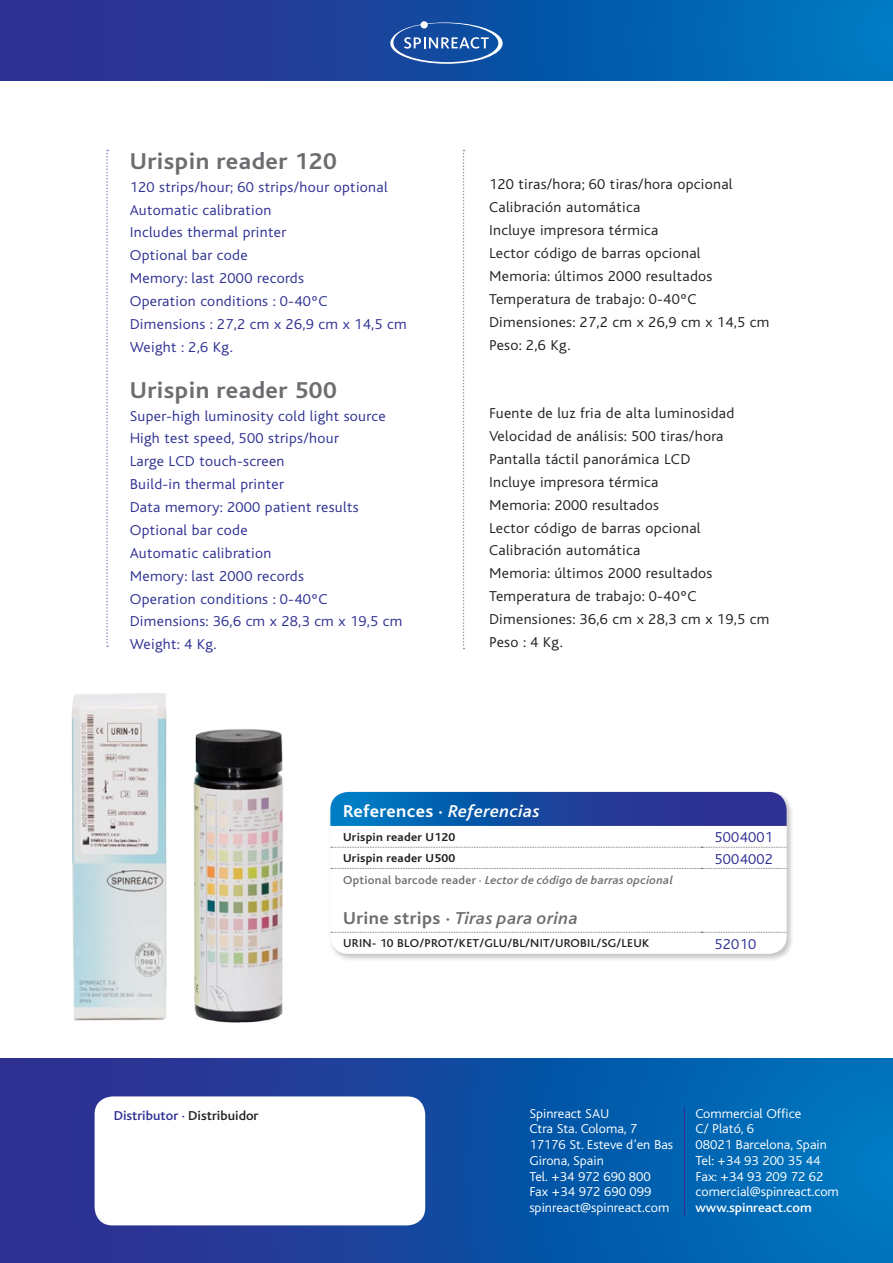
<style>
.page{position:relative;width:893px;height:1263px;background:#fff}
.page>*{position:absolute;margin:0;border:0;box-sizing:border-box;transform-origin:0 0}
.t1{font:700 24px "Bliss";letter-spacing:.02em;color:#6c6d70;scale:1.05 1}
.t2{font:italic 500 18px "Bliss";letter-spacing:.02em;color:#6c6d70;scale:1.05 1}
.t3{font:700 18px "Bliss";letter-spacing:.02em;color:#fff;scale:1.05 1}
.t4{font:300 15px "Bliss";letter-spacing:.02em;color:#231f20;scale:1.05 1}
.t5{font:300 15px "Bliss";letter-spacing:.02em;color:#2e3092;scale:1.05 1}
.t6{font:300 13.5px "Bliss";color:#fff;scale:1.05 1}
.t7{font:500 13.5px "Bliss";color:#2e3092;scale:1.05 1}
.t8{font:500 13.5px "Bliss";color:#fff;scale:1.05 1}
.t9{font:italic 500 12px "Bliss";letter-spacing:.02em;color:#6c6d70;scale:1.05 1}
.t10{font:500 12px "Bliss";letter-spacing:.02em;color:#231f20;scale:1.05 1}
.t11{font:700 12px "Bliss";letter-spacing:.02em;color:#231f20;scale:1.05 1}
.s1{font-weight:500;font-style:italic}
.s2{font-style:normal}
.s3{font-weight:700;font-style:normal}
.s4{color:#231f20}
</style>
<div class="page">
<div style="left:0;top:0;width:893px;height:81px;background:linear-gradient(to right,#32278a,#0076bd)"></div>
<div style="left:0;top:1059px;width:893px;height:204px;background:linear-gradient(to right,#34298c,#0074bc)"></div>
<svg style="left:463px;top:150px;width:1px;height:499px"></svg>
<svg style="left:106px;top:150px;width:2px;height:497px"></svg>
<svg style="left:390px;top:22px;width:113px;height:42px;background:#3668af"></svg>
<div style="left:420px;top:21px;width:8px;height:8px;background:#fff;border-radius:50%"></div>
<div style="left:329px;top:790px;width:465px;height:171px;background:#231f20;opacity:.25"></div>
<div style="left:330px;top:792px;width:457px;height:162px;background:#fff;border-radius:18px"></div>
<svg style="left:330px;top:792px;width:457px;height:34px;background:#1a4ca2"></svg>
<svg style="left:331px;top:847px;width:456px;height:1px"></svg>
<svg style="left:331px;top:868px;width:456px;height:1px"></svg>
<svg style="left:331px;top:932px;width:456px;height:1px"></svg>
<div style="left:95px;top:1096px;width:330px;height:129px;background:#fff;border-radius:18px"></div>
<hr style="left:684px;top:1107px;width:1px;height:108px;background:#2e3092">
<img style="left:71px;top:693px;width:212px;height:330px">
<p class="t1" style="left:130px;top:148px;width:199px">Urispin reader 120</p>
<p class="t5" style="left:130px;top:179px;width:247px">120 strips/hour; 60 strips/hour optional</p>
<p class="t5" style="left:130px;top:202px;width:136px">Automatic calibration</p>
<p class="t5" style="left:130px;top:225px;width:151px">Includes thermal printer</p>
<p class="t5" style="left:130px;top:247px;width:114px">Optional bar code</p>
<p class="t5" style="left:130px;top:270px;width:168px">Memory: last 2000 records</p>
<p class="t5" style="left:130px;top:293px;width:190px">Operation conditions : 0-40ºC</p>
<p class="t5" style="left:130px;top:316px;width:265px">Dimensions : 27,2 cm x 26,9 cm x 14,5 cm</p>
<p class="t5" style="left:130px;top:339px;width:100px">Weight : 2,6 Kg.</p>
<p class="t1" style="left:130px;top:377px;width:199px">Urispin reader 500</p>
<p class="t5" style="left:130px;top:408px;width:245px">Super-high luminosity cold light source</p>
<p class="t5" style="left:130px;top:430px;width:201px">High test speed, 500 strips/hour</p>
<p class="t5" style="left:130px;top:453px;width:149px">Large LCD touch-screen</p>
<p class="t5" style="left:130px;top:476px;width:148px">Build-in thermal printer</p>
<p class="t5" style="left:130px;top:499px;width:220px">Data memory: 2000 patient results</p>
<p class="t5" style="left:130px;top:522px;width:114px">Optional bar code</p>
<p class="t5" style="left:130px;top:545px;width:136px">Automatic calibration</p>
<p class="t5" style="left:130px;top:568px;width:168px">Memory: last 2000 records</p>
<p class="t5" style="left:130px;top:591px;width:190px">Operation conditions : 0-40ºC</p>
<p class="t5" style="left:130px;top:614px;width:261px">Dimensions: 36,6 cm x 28,3 cm x 19,5 cm</p>
<p class="t5" style="left:130px;top:636px;width:84px">Weight: 4 Kg.</p>
<p class="t4" style="left:489px;top:177px;width:233px">120 tiras/hora; 60 tiras/hora opcional</p>
<p class="t4" style="left:489px;top:199px;width:146px">Calibración automática</p>
<p class="t4" style="left:489px;top:222px;width:163px">Incluye impresora térmica</p>
<p class="t4" style="left:489px;top:245px;width:203px">Lector código de barras opcional</p>
<p class="t4" style="left:489px;top:268px;width:214px">Memoria: últimos 2000 resultados</p>
<p class="t4" style="left:489px;top:291px;width:199px">Temperatura de trabajo: 0-40ºC</p>
<p class="t4" style="left:489px;top:314px;width:269px">Dimensiones: 27,2 cm x 26,9 cm x 14,5 cm</p>
<p class="t4" style="left:489px;top:337px;width:79px">Peso: 2,6 Kg.</p>
<p class="t4" style="left:489px;top:405px;width:235px">Fuente de luz fria de alta luminosidad</p>
<p class="t4" style="left:489px;top:428px;width:225px">Velocidad de análisis: 500 tiras/hora</p>
<p class="t4" style="left:489px;top:451px;width:193px">Pantalla táctil panorámica LCD</p>
<p class="t4" style="left:489px;top:474px;width:163px">Incluye impresora térmica</p>
<p class="t4" style="left:489px;top:497px;width:163px">Memoria: 2000 resultados</p>
<p class="t4" style="left:489px;top:520px;width:203px">Lector código de barras opcional</p>
<p class="t4" style="left:489px;top:543px;width:146px">Calibración automática</p>
<p class="t4" style="left:489px;top:565px;width:214px">Memoria: últimos 2000 resultados</p>
<p class="t4" style="left:489px;top:588px;width:199px">Temperatura de trabajo: 0-40ºC</p>
<p class="t4" style="left:489px;top:611px;width:269px">Dimensiones: 36,6 cm x 28,3 cm x 19,5 cm</p>
<p class="t4" style="left:489px;top:634px;width:72px">Peso : 4 Kg.</p>
<p class="t3" style="left:343px;top:802px;width:189px">References · <span class="s1">Referencias</span></p>
<p class="t11" style="left:343px;top:831px;width:109px">Urispin reader U120</p>
<p class="t5" style="left:714px;top:829px;width:57px">5004001</p>
<p class="t11" style="left:343px;top:852px;width:109px">Urispin reader U500</p>
<p class="t5" style="left:714px;top:851px;width:57px">5004002</p>
<p class="t9" style="left:343px;top:873px;width:316px"><span class="s2">Optional barcode reader ·</span> Lector de código de barras opcional</p>
<p class="t2" style="left:343px;top:908px;width:225px"><span class="s3">Urine strips ·</span> Tiras para orina</p>
<p class="t10" style="left:343px;top:937px;width:293px">URIN- 10 BLO/PROT/KET/GLU/BL/NIT/UROBIL/SG/LEUK</p>
<p class="t5" style="left:714px;top:936px;width:41px">52010</p>
<p class="t7" style="left:114px;top:1109px;width:139px">Distributor · <span class="s4">Distribuidor</span></p>
<p class="t6" style="left:529px;top:1106px;width:78px">Spinreact SAU</p>
<p class="t6" style="left:529px;top:1122px;width:104px">Ctra Sta. Coloma, 7</p>
<p class="t6" style="left:529px;top:1137px;width:139px">17176 St. Esteve d’en Bas</p>
<p class="t6" style="left:529px;top:1153px;width:72px">Girona, Spain</p>
<p class="t6" style="left:529px;top:1169px;width:117px">Tel. +34 972 690 800</p>
<p class="t6" style="left:529px;top:1185px;width:118px">Fax +34 972 690 099</p>
<p class="t6" style="left:529px;top:1200px;width:135px">spinreact@spinreact.com</p>
<p class="t6" style="left:696px;top:1106px;width:102px">Commercial Office</p>
<p class="t6" style="left:696px;top:1122px;width:57px">C/ Plató, 6</p>
<p class="t6" style="left:696px;top:1137px;width:127px">08021 Barcelona, Spain</p>
<p class="t6" style="left:696px;top:1153px;width:121px">Tel: +34 93 200 35 44</p>
<p class="t6" style="left:696px;top:1169px;width:123px">Fax: +34 93 209 72 62</p>
<p class="t6" style="left:696px;top:1185px;width:138px">comercial@spinreact.com</p>
<p class="t8" style="left:696px;top:1200px;width:112px">www.spinreact.com</p>
</div>
